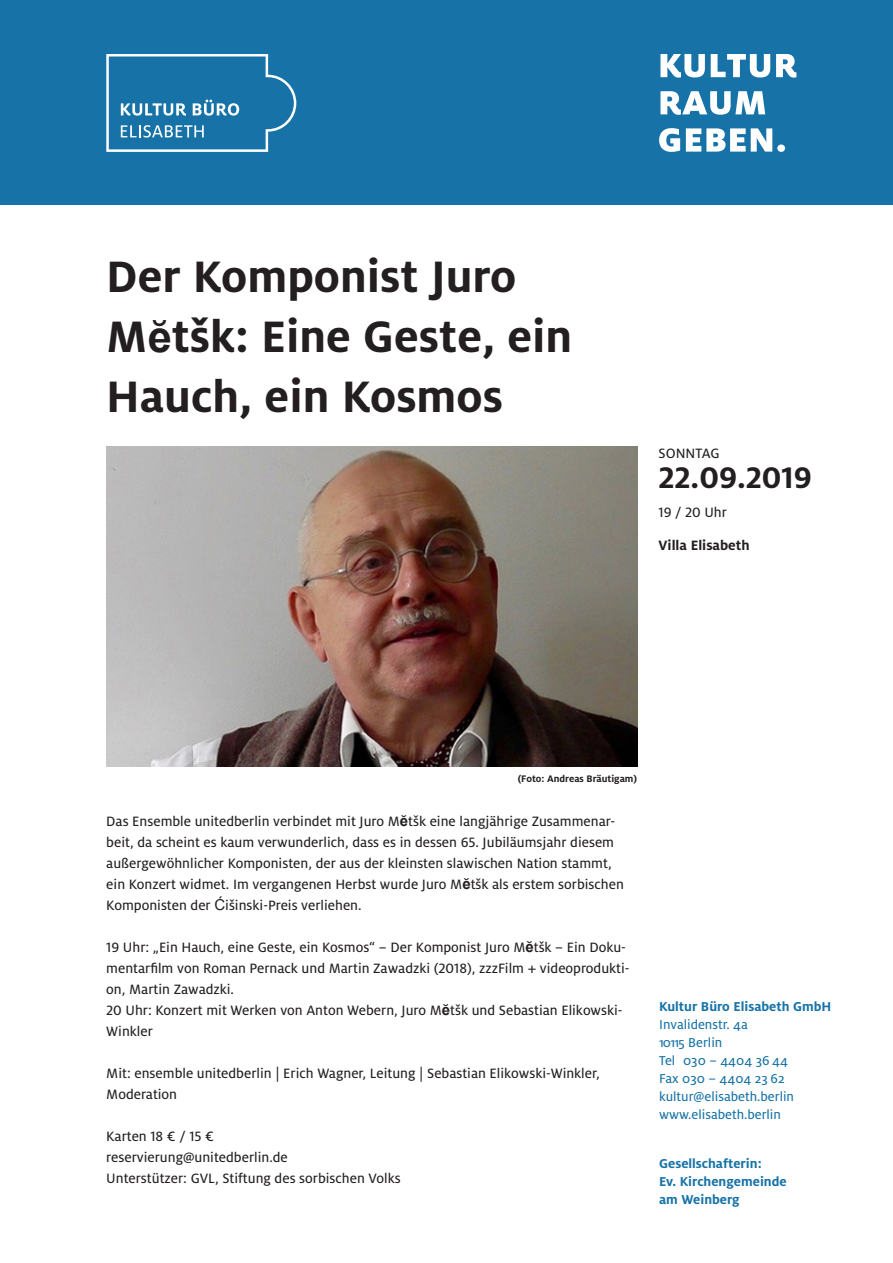
<style>
.page{position:relative;width:893px;height:1263px;background:#fff}
.page>*{position:absolute;margin:0;border:0;box-sizing:border-box;transform-origin:0 0}
.t1{font:700 48.75px/60px "Milo LF";color:#231f20}
.t2{font:700 33px "Milo LF";color:#231f20}
.t3{font:15px/21px "Milo LF Text";color:#231f20}
.t4{font:700 15px "Milo";color:#231f20}
.t5{font:15px "Milo Text";color:#231f20}
.t6{font:14.25px "Milo Text";color:#1773a7}
.t7{font:700 14.25px "Milo";color:#1773a7}
.t8{font:700 10.5px "Milo LF";color:#231f20}
.s1{font-family:"Arial";font-size:43.5px}
.s2{font-family:"Arial";font-weight:700}
.s3{font-family:"Arial"}
</style>
<div class="page">
<div style="left:0;top:0;width:893px;height:204px;background:#1773a7"></div>
<svg style="left:106px;top:54px;width:190px;height:98px"></svg>
<svg style="left:659px;top:128px;width:126px;height:24px"></svg>
<svg style="left:660px;top:91px;width:105px;height:24px"></svg>
<svg style="left:660px;top:54px;width:136px;height:24px"></svg>
<img style="left:106px;top:447px;width:531px;height:320px">
<p class="t1" style="left:106px;top:246px;width:468px">Der Komponist Juro<br>M<span class="s1">ĕ</span>tšk: Eine Geste, ein<br>Hauch, ein Kosmos</p>
<p class="t5" style="left:659px;top:444px;width:63px">SONNTAG</p>
<p class="t2" style="left:659px;top:458px;width:155px">22.09.2019</p>
<p class="t3" style="left:659px;top:502px;width:70px">19 / 20 Uhr</p>
<p class="t4" style="left:659px;top:537px;width:93px">Villa Elisabeth</p>
<p class="t8" style="left:518px;top:772px;width:121px">(Foto: Andreas Bräutigam)</p>
<p class="t3" style="left:106px;top:810px;width:519px">Das Ensemble unitedberlin verbindet mit Juro M<span class="s2">ĕ</span>tšk eine langjährige Zusammenar&shy;beit, da scheint es kaum verwunderlich, dass es in dessen 65. Jubiläumsjahr diesem außergewöhnlicher Komponisten, der aus der kleinsten slawischen Nation stammt, ein Konzert widmet. Im vergangenen Herbst wurde Juro M<span class="s2">ĕ</span>tšk als erstem sorbischen Komponisten der <span class="s3">Ć</span>išinski-Preis verliehen.</p>
<p class="t3" style="left:106px;top:936px;width:525px">19 Uhr: „Ein Hauch, eine Geste, ein Kosmos“ – Der Komponist Juro M<span class="s2">ĕ</span>tšk – Ein Doku&shy;mentarfilm von Roman Pernack und Martin Zawadzki (2018), zzzFilm + videoprodukti&shy;on, Martin Zawadzki.</p>
<p class="t3" style="left:106px;top:999px;width:518px">20 Uhr: Konzert mit Werken von Anton Webern, Juro M<span class="s2">ĕ</span>tšk und Sebastian Elikowski-<br>Winkler</p>
<p class="t3" style="left:106px;top:1062px;width:495px">Mit: ensemble unitedberlin | Erich Wagner, Leitung | Sebastian Elikowski-Winkler,<br>Moderation</p>
<p class="t3" style="left:106px;top:1125px;width:109px">Karten 18 € / 15 €</p>
<p class="t3" style="left:106px;top:1146px;width:183px">reservierung@unitedberlin.de</p>
<p class="t3" style="left:106px;top:1167px;width:296px">Unterstützer: GVL, Stiftung des sorbischen Volks</p>
<p class="t7" style="left:659px;top:998px;width:174px">Kultur Büro Elisabeth GmbH</p>
<p class="t6" style="left:659px;top:1016px;width:90px">Invalidenstr. 4a</p>
<p class="t6" style="left:659px;top:1034px;width:65px">10115 Berlin</p>
<p class="t6" style="left:659px;top:1052px;width:130px">Tel 030 – 4404 36 44</p>
<p class="t6" style="left:659px;top:1070px;width:127px">Fax 030 – 4404 23 62</p>
<p class="t6" style="left:659px;top:1088px;width:136px">kultur@elisabeth.berlin</p>
<p class="t6" style="left:659px;top:1106px;width:123px">www.elisabeth.berlin</p>
<p class="t7" style="left:659px;top:1155px;width:104px">Gesellschafterin:</p>
<p class="t7" style="left:659px;top:1173px;width:129px">Ev. Kirchengemeinde</p>
<p class="t7" style="left:659px;top:1191px;width:82px">am Weinberg</p>
</div>
